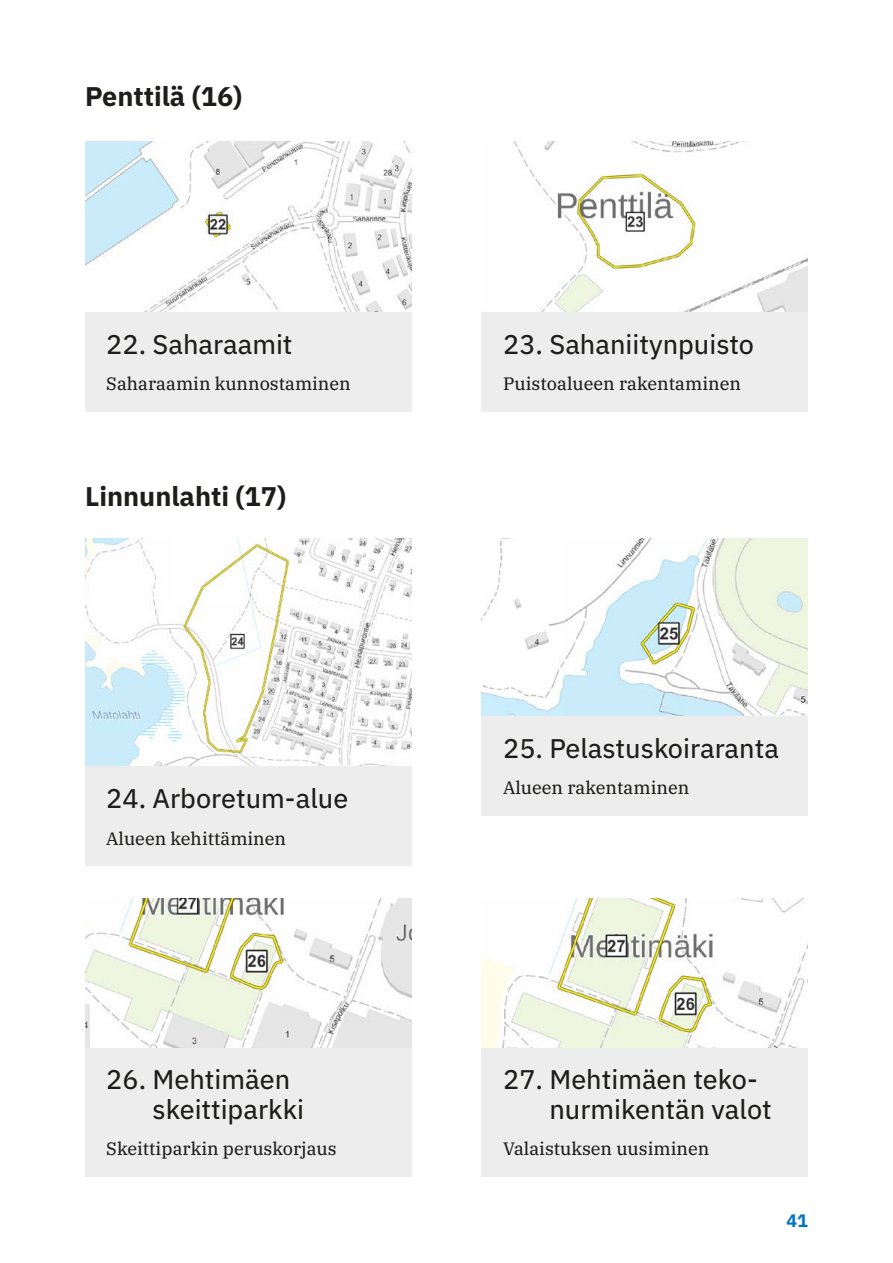
<style>
.page{position:relative;width:893px;height:1263px;background:#fff}
.page>*{position:absolute;margin:0;border:0;box-sizing:border-box;transform-origin:0 0}
.Otsikko_3{font:27px/30px "IBM Plex Sans Text";color:#1d1d1b}
.Otsikko_3_isompi{font:700 27px "IBM Plex Sans";color:#1d1d1b}
.Leipis{font:18px "IBM Plex Serif Text";color:#1d1d1b}
.t1{font:700 18px "IBM Plex Sans";color:#0075bf}
</style>
<div class="page">
<div style="left:482px;top:311px;width:326px;height:101px;background:#ededed"></div>
<div style="left:85px;top:311px;width:326px;height:101px;background:#ededed"></div>
<div style="left:85px;top:765px;width:326px;height:101px;background:#ededed"></div>
<div style="left:482px;top:715px;width:326px;height:101px;background:#ededed"></div>
<div style="left:85px;top:1046px;width:326px;height:131px;background:#ededed"></div>
<div style="left:482px;top:1046px;width:326px;height:131px;background:#ededed"></div>
<img style="left:513px;top:141px;width:295px;height:170px">
<img style="left:85px;top:141px;width:326px;height:170px">
<img style="left:85px;top:539px;width:326px;height:226px">
<img style="left:85px;top:898px;width:326px;height:150px">
<img style="left:482px;top:898px;width:326px;height:150px">
<img style="left:482px;top:539px;width:326px;height:176px">
<h4 class="Otsikko_3_isompi" style="left:85px;top:75px;width:159px">Penttilä (16)</h4>
<h4 class="Otsikko_3" style="left:106px;top:327px;width:188px">22. Saharaamit</h4>
<p class="Leipis" style="left:106px;top:370px;width:246px">Saharaamin kunnostaminen</p>
<h4 class="Otsikko_3_isompi" style="left:85px;top:475px;width:203px">Linnunlahti (17)</h4>
<h4 class="Otsikko_3" style="left:106px;top:781px;width:243px">24. Arboretum-alue</h4>
<p class="Leipis" style="left:106px;top:824px;width:181px">Alueen kehittäminen</p>
<h4 class="Otsikko_3" style="left:153px;top:1062px;width:153px;text-indent:-46px">26. Mehtimäen skeittiparkki</h4>
<p class="Leipis" style="left:106px;top:1135px;width:232px">Skeittiparkin peruskorjaus</p>
<h4 class="Otsikko_3" style="left:503px;top:327px;width:252px">23. Sahaniitynpuisto</h4>
<p class="Leipis" style="left:503px;top:370px;width:239px">Puistoalueen rakentaminen</p>
<h4 class="Otsikko_3" style="left:503px;top:731px;width:277px">25. Pelastuskoiraranta</h4>
<p class="Leipis" style="left:503px;top:774px;width:188px">Alueen rakentaminen</p>
<h4 class="Otsikko_3" style="left:549px;top:1062px;width:224px;text-indent:-46px">27. Mehtimäen teko&shy;nurmikentän valot</h4>
<p class="Leipis" style="left:503px;top:1135px;width:208px">Valaistuksen uusiminen</p>
<p class="t1" style="left:786px;top:1207px;width:23px">41</p>
</div>
